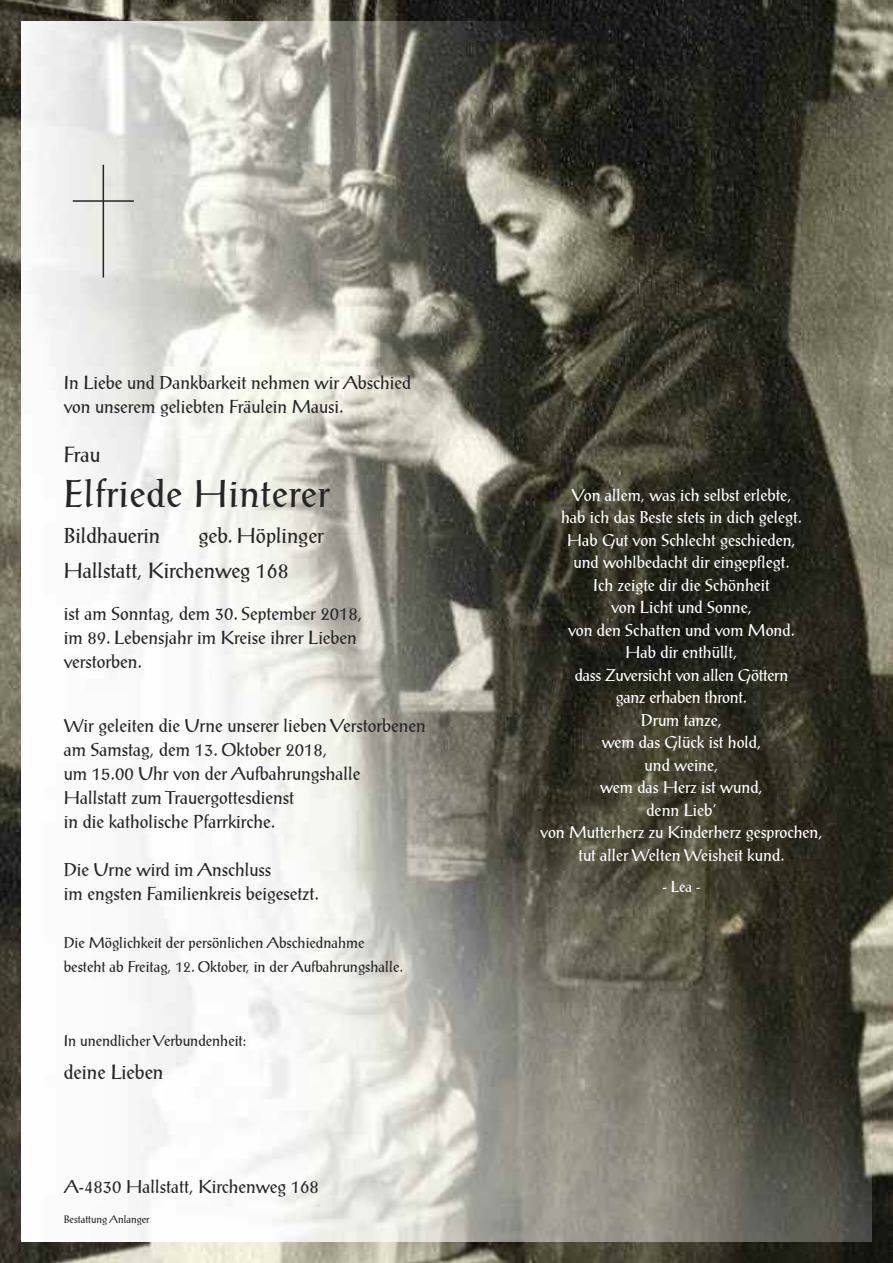
<style>
.page{position:relative;width:893px;height:1263px;background:#fff}
.page>*{position:absolute;margin:0;border:0;box-sizing:border-box;transform-origin:0 0}
.t1{font:37.5px "Antiqua S Si";letter-spacing:.025em;color:#272526}
.t2{font:21px/34.5px "Antiqua S Si";color:#272526}
.t3{font:19.5px "Antiqua S Si";color:#272526}
.t4{font:18px/24px "Antiqua S Si";color:#272526}
.t5{font:16.5px/22.5px "Antiqua S Si";color:#fff;text-align:center}
.t6{font:15px/24px "Antiqua S Si";color:#272526}
.t7{font:15px "Antiqua S Si";color:#fff}
.t8{font:10.5px "Antiqua S Si";color:#272526}
</style>
<div class="page">
<img style="left:0;top:0;width:893px;height:1263px">
<img style="left:21px;top:21px;width:851px;height:1221px">
<hr style="left:103px;top:165px;width:1px;height:112px;background:#272526">
<hr style="left:73px;top:200px;width:61px;height:2px;background:#272526">
<p class="t4" style="left:64px;top:371px;width:349px">In Liebe und Dankbarkeit nehmen wir Abschied von unserem geliebten Fräulein Mausi.</p>
<p class="t2" style="left:64px;top:438px;width:38px">Frau</p>
<h1 class="t1" style="left:64px;top:472px;width:267px">Elfriede Hinterer</h1>
<p class="t2" style="left:64px;top:519px;width:98px">Bildhauerin</p>
<p class="t2" style="left:64px;top:519px;width:262px;text-indent:135px">geb. Höplinger<br>Hallstatt, Kirchenweg 168</p>
<p class="t4" style="left:64px;top:602px;width:300px">ist am Sonntag, dem 30. September 2018, im 89. Lebensjahr im Kreise ihrer Lieben verstorben.</p>
<p class="t4" style="left:64px;top:714px;width:364px">Wir geleiten die Urne unserer lieben Verstorbenen am Samstag, dem 13. Oktober 2018,<br>um 15.00 Uhr von der Aufbahrungshalle Hallstatt zum Trauergottesdienst<br>in die katholische Pfarrkirche.</p>
<p class="t4" style="left:64px;top:858px;width:257px">Die Urne wird im Anschluss<br>im engsten Familienkreis beigesetzt.</p>
<p class="t6" style="left:64px;top:931px;width:341px">Die Möglichkeit der persönlichen Abschiednahme besteht ab Freitag, 12. Oktober, in der Aufbahrungshalle.</p>
<p class="t6" style="left:64px;top:1029px;width:184px">In unendlicher Verbundenheit:</p>
<p class="t3" style="left:64px;top:1061px;width:101px">deine Lieben</p>
<p class="t4" style="left:64px;top:1175px;width:257px">A-4830 Hallstatt, Kirchenweg 168</p>
<p class="t8" style="left:64px;top:1213px;width:87px">Bestattung Anlanger</p>
<p class="t5" style="left:540px;top:484px;width:284px">Von allem, was ich selbst erlebte,<br>hab ich das Beste stets in dich gelegt.<br>Hab Gut von Schlecht geschieden,<br>und wohlbedacht dir eingepflegt.<br>Ich zeigte dir die Schönheit<br>von Licht und Sonne,<br>von den Schatten und vom Mond.<br>Hab dir enthüllt,<br>dass Zuversicht von allen Göttern<br>ganz erhaben thront.<br>Drum tanze,<br>wem das Glück ist hold,<br>und weine,<br>wem das Herz ist wund,<br>denn Lieb’<br>von Mutterherz zu Kinderherz gesprochen, tut aller Welten Weisheit kund.</p>
<p class="t7" style="left:662px;top:878px;width:40px">- Lea -</p>
</div>
